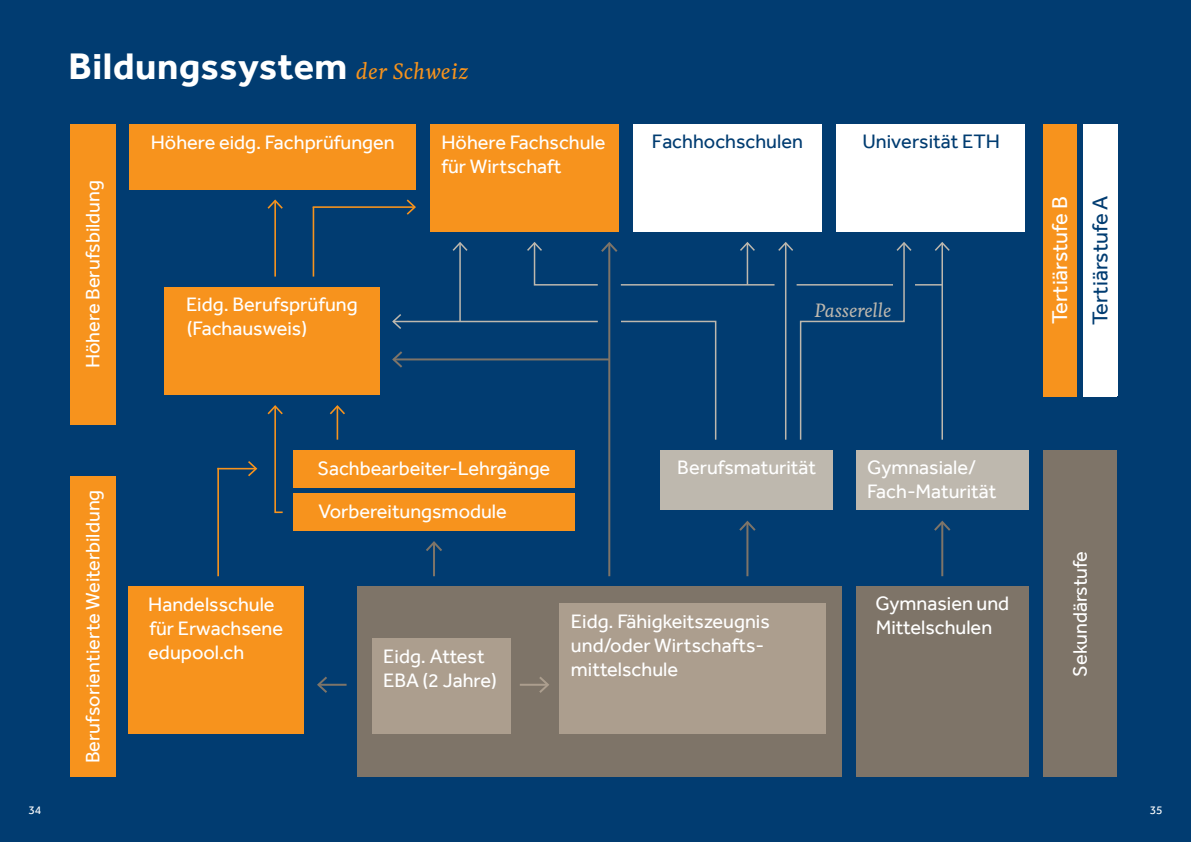
<style>
.page{position:relative;width:1191px;height:842px;background:#013c71}
.page>*{position:absolute;margin:0;border:0;box-sizing:border-box;transform-origin:0 0}
.t1{font:700 38px "Effra";letter-spacing:.015em;color:#fff}
.t2{font:22px "Effra";color:#fff}
.t3{font:22px "Effra";color:#013c71}
.t4{font:20px/24px "Effra";color:#fff}
.t5{font:20px "Effra";color:#013c71}
.t6{font:italic 500 18px "Feijoa";color:#beb8ae}
.t7{font:12px "Effra";color:#fff}
.s1{font-family:"Feijoa";font-weight:500;font-style:italic;font-size:21px;color:#f7931d}
</style>
<div class="page">
<div style="left:357px;top:586px;width:484px;height:191px;background:#7e7468"></div>
<hr style="left:915px;top:284px;width:27px;height:2px;background:#beb8ae">
<hr style="left:621px;top:284px;width:153px;height:2px;background:#beb8ae">
<hr style="left:746px;top:243px;width:2px;height:42px;background:#beb8ae">
<svg style="left:740px;top:242px;width:15px;height:10px"></svg>
<hr style="left:941px;top:243px;width:2px;height:197px;background:#beb8ae">
<svg style="left:935px;top:242px;width:15px;height:10px"></svg>
<hr style="left:318px;top:684px;width:28px;height:2px;background:#7e7468">
<svg style="left:317px;top:676px;width:12px;height:17px"></svg>
<hr style="left:336px;top:406px;width:2px;height:34px;background:#f7931d">
<svg style="left:329px;top:405px;width:16px;height:11px"></svg>
<svg style="left:267px;top:405px;width:16px;height:109px"></svg>
<hr style="left:433px;top:542px;width:2px;height:34px;background:#7e7468">
<svg style="left:426px;top:541px;width:16px;height:10px"></svg>
<svg style="left:621px;top:320px;width:96px;height:120px"></svg>
<hr style="left:274px;top:201px;width:2px;height:76px;background:#f7931d">
<svg style="left:267px;top:199px;width:16px;height:11px"></svg>
<hr style="left:459px;top:243px;width:2px;height:78px;background:#beb8ae">
<svg style="left:452px;top:242px;width:16px;height:10px"></svg>
<hr style="left:746px;top:522px;width:2px;height:54px;background:#7e7468">
<svg style="left:739px;top:520px;width:17px;height:13px"></svg>
<svg style="left:778px;top:242px;width:134px;height:198px"></svg>
<hr style="left:941px;top:522px;width:2px;height:54px;background:#7e7468">
<svg style="left:934px;top:520px;width:17px;height:13px"></svg>
<hr style="left:217px;top:468px;width:39px;height:1px;background:#f7931d">
<svg style="left:246px;top:461px;width:12px;height:16px"></svg>
<hr style="left:217px;top:468px;width:2px;height:108px;background:#f7931d">
<hr style="left:313px;top:206px;width:102px;height:2px;background:#f7931d">
<svg style="left:405px;top:199px;width:11px;height:16px"></svg>
<hr style="left:313px;top:207px;width:1px;height:70px;background:#f7931d">
<hr style="left:520px;top:684px;width:28px;height:2px;background:#ac9e8e">
<svg style="left:537px;top:677px;width:12px;height:16px"></svg>
<hr style="left:608px;top:243px;width:2px;height:333px;background:#7e7468">
<svg style="left:527px;top:242px;width:91px;height:44px"></svg>
<hr style="left:393px;top:321px;width:205px;height:1px;background:#beb8ae">
<svg style="left:392px;top:314px;width:11px;height:15px"></svg>
<hr style="left:393px;top:358px;width:217px;height:2px;background:#7e7468">
<svg style="left:392px;top:351px;width:12px;height:17px"></svg>
<div style="left:293px;top:450px;width:282px;height:37px;background:#f7931d"></div>
<div style="left:293px;top:494px;width:282px;height:37px;background:#f7931d"></div>
<div style="left:372px;top:639px;width:139px;height:95px;background:#ac9e8e"></div>
<div style="left:430px;top:124px;width:189px;height:108px;background:#f7931d"></div>
<div style="left:633px;top:124px;width:189px;height:108px;background:#fff"></div>
<div style="left:836px;top:124px;width:189px;height:108px;background:#fff"></div>
<div style="left:70px;top:124px;width:45px;height:300px;background:#f7931d"></div>
<div style="left:70px;top:476px;width:46px;height:301px;background:#f7931d"></div>
<div style="left:130px;top:124px;width:286px;height:65px;background:#f7931d"></div>
<div style="left:164px;top:287px;width:215px;height:107px;background:#f7931d"></div>
<div style="left:660px;top:450px;width:173px;height:59px;background:#beb8ae"></div>
<div style="left:856px;top:450px;width:172px;height:59px;background:#beb8ae"></div>
<div style="left:128px;top:586px;width:176px;height:148px;background:#f7931d"></div>
<div style="left:559px;top:603px;width:267px;height:131px;background:#ac9e8e"></div>
<div style="left:856px;top:586px;width:172px;height:191px;background:#7e7468"></div>
<div style="left:1043px;top:451px;width:74px;height:326px;background:#7e7468"></div>
<div style="left:1042px;top:124px;width:34px;height:272px;background:#f7931d"></div>
<div style="left:1083px;top:124px;width:34px;height:272px;background:#fff"></div>
<h1 class="t1" style="left:69px;top:44px;width:401px">Bildungssystem <span class="s1">der Schweiz</span></h1>
<p class="t4" style="left:81px;top:368px;width:190px;rotate:-90deg">Höhere Berufsbildung</p>
<p class="t4" style="left:81px;top:763px;width:275px;rotate:-90deg">Berufsorientierte Weiterbildung</p>
<p class="t4" style="left:151px;top:130px;width:246px">Höhere eidg. Fachprüfungen</p>
<p class="t4" style="left:441px;top:130px;width:166px">Höhere Fachschule für Wirtschaft</p>
<p class="t5" style="left:652px;top:130px;width:153px">Fachhochschulen</p>
<p class="t5" style="left:862px;top:130px;width:139px">Universität ETH</p>
<p class="t4" style="left:186px;top:293px;width:173px">Eidg. Berufsprüfung (Fachausweis)</p>
<p class="t6" style="left:814px;top:299px;width:78px">Passerelle</p>
<p class="t2" style="left:1046px;top:324px;width:130px;rotate:-90deg">Tertiärstufe B</p>
<p class="t3" style="left:1087px;top:325px;width:131px;rotate:-90deg">Tertiärstufe A</p>
<p class="t4" style="left:148px;top:592px;width:136px">Handelsschule für Erwachsene edupool.ch</p>
<p class="t4" style="left:317px;top:446px;width:234px;line-height:43.6px">Sachbearbeiter-Lehrgänge<br>Vorbereitungsmodule</p>
<p class="t4" style="left:677px;top:455px;width:141px">Berufsmaturität</p>
<p class="t4" style="left:867px;top:455px;width:131px">Gymnasiale/<br>Fach-Maturität</p>
<p class="t4" style="left:383px;top:644px;width:115px">Eidg. Attest<br>EBA (2 Jahre)</p>
<p class="t4" style="left:571px;top:609px;width:200px">Eidg. Fähigkeitszeugnis und/oder Wirtschafts&shy;mittelschule</p>
<p class="t4" style="left:875px;top:591px;width:135px">Gymnasien und<br>Mittelschulen</p>
<p class="t4" style="left:1067px;top:676px;width:127px;rotate:-90deg">Sekundärstufe</p>
<p class="t7" style="left:28px;top:802px;width:14px">34</p>
<p class="t7" style="left:1149px;top:802px;width:14px">35</p>
</div>
